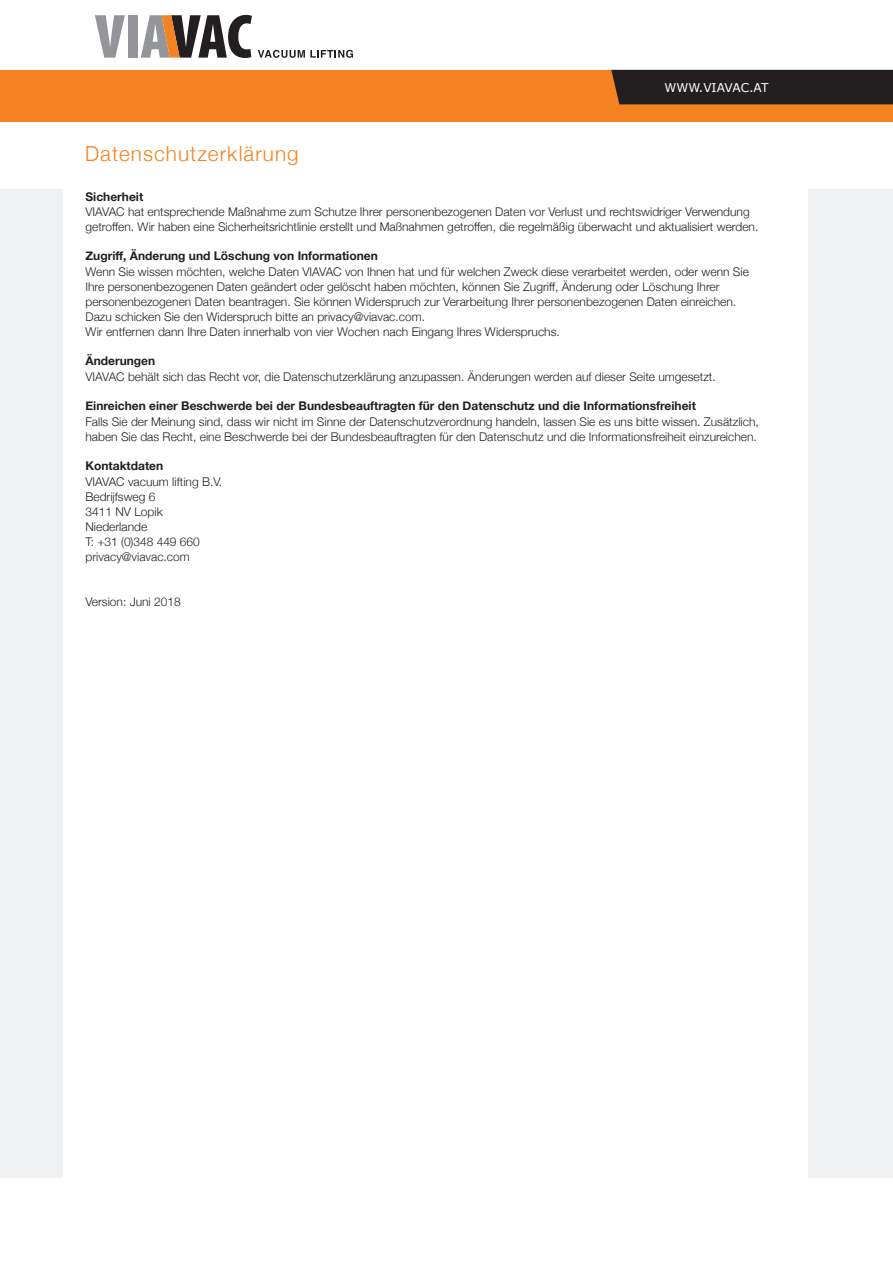
<style>
.page{position:relative;width:893px;height:1263px;background:#fff}
.page>*{position:absolute;margin:0;border:0;box-sizing:border-box;transform-origin:0 0}
.t1{font:300 20.7px "Helvetica Neue";letter-spacing:.05em;color:#f58220}
.t2{font:12.15px "Verdana";color:#fff}
.t3{font:300 12px/15px "Helvetica Neue";color:#231f20}
.t4{font:700 12px "Helvetica Neue";color:#231f20}
</style>
<div class="page">
<div style="left:0;top:189px;width:893px;height:989px;background:#f0f1f2"></div>
<div style="left:64px;top:158px;width:744px;height:1039px;background:#fff"></div>
<div style="left:0;top:70px;width:893px;height:51px;background:#f58220"></div>
<div style="left:611px;top:70px;width:282px;height:34px;background:#231f20"></div>
<svg style="left:95px;top:15px;width:30px;height:43px"></svg>
<div style="left:128px;top:15px;width:10px;height:43px;background:#939598"></div>
<svg style="left:141px;top:15px;width:111px;height:43px"></svg>
<svg style="left:258px;top:50px;width:95px;height:8px"></svg>
<h1 class="t1" style="left:85px;top:137px;width:215px">Datenschutzerklärung</h1>
<p class="t2" style="left:664px;top:79px;width:106px">WWW.VIAVAC.AT</p>
<p class="t4" style="left:86px;top:187px;width:59px">Sicherheit</p>
<p class="t3" style="left:86px;top:203px;width:674px">VIAVAC hat entsprechende Maßnahme zum Schutze Ihrer personenbezogenen Daten vor Verlust und rechtswidriger Verwendung getroffen. Wir haben eine Sicherheitsrichtlinie erstellt und Maßnahmen getroffen, die regelmäßig überwacht und aktualisiert werden.</p>
<p class="t4" style="left:86px;top:247px;width:294px">Zugriff, Änderung und Löschung von Informationen</p>
<p class="t3" style="left:86px;top:263px;width:665px">Wenn Sie wissen möchten, welche Daten VIAVAC von Ihnen hat und für welchen Zweck diese verarbeitet werden, oder wenn Sie Ihre personenbezogenen Daten geändert oder gelöscht haben möchten, können Sie Zugriff, Änderung oder Löschung Ihrer personenbezogenen Daten beantragen. Sie können Widerspruch zur Verarbeitung Ihrer personenbezogenen Daten einreichen.<br>Dazu schicken Sie den Widerspruch bitte an privacy@viavac.com.<br>Wir entfernen dann Ihre Daten innerhalb von vier Wochen nach Eingang Ihres Widerspruchs.</p>
<p class="t4" style="left:86px;top:352px;width:71px">Änderungen</p>
<p class="t3" style="left:86px;top:368px;width:632px">VIAVAC behält sich das Recht vor, die Datenschutzerklärung anzupassen. Änderungen werden auf dieser Seite umgesetzt.</p>
<p class="t4" style="left:86px;top:397px;width:612px">Einreichen einer Beschwerde bei der Bundesbeauftragten für den Datenschutz und die Informationsfreiheit</p>
<p class="t3" style="left:86px;top:413px;width:675px">Falls Sie der Meinung sind, dass wir nicht im Sinne der Datenschutzverordnung handeln, lassen Sie es uns bitte wissen. Zusätzlich, haben Sie das Recht, eine Beschwerde bei der Bundesbeauftragten für den Datenschutz und die Informationsfreiheit einzureichen.</p>
<p class="t4" style="left:86px;top:457px;width:79px">Kontaktdaten</p>
<p class="t3" style="left:86px;top:473px;width:138px">VIAVAC vacuum lifting B.V.<br>Bedrijfsweg 6<br>3411 NV Lopik<br>Niederlande<br>T: +31 (0)348 449 660 privacy@viavac.com</p>
<p class="t3" style="left:86px;top:593px;width:97px">Version: Juni 2018</p>
</div>
